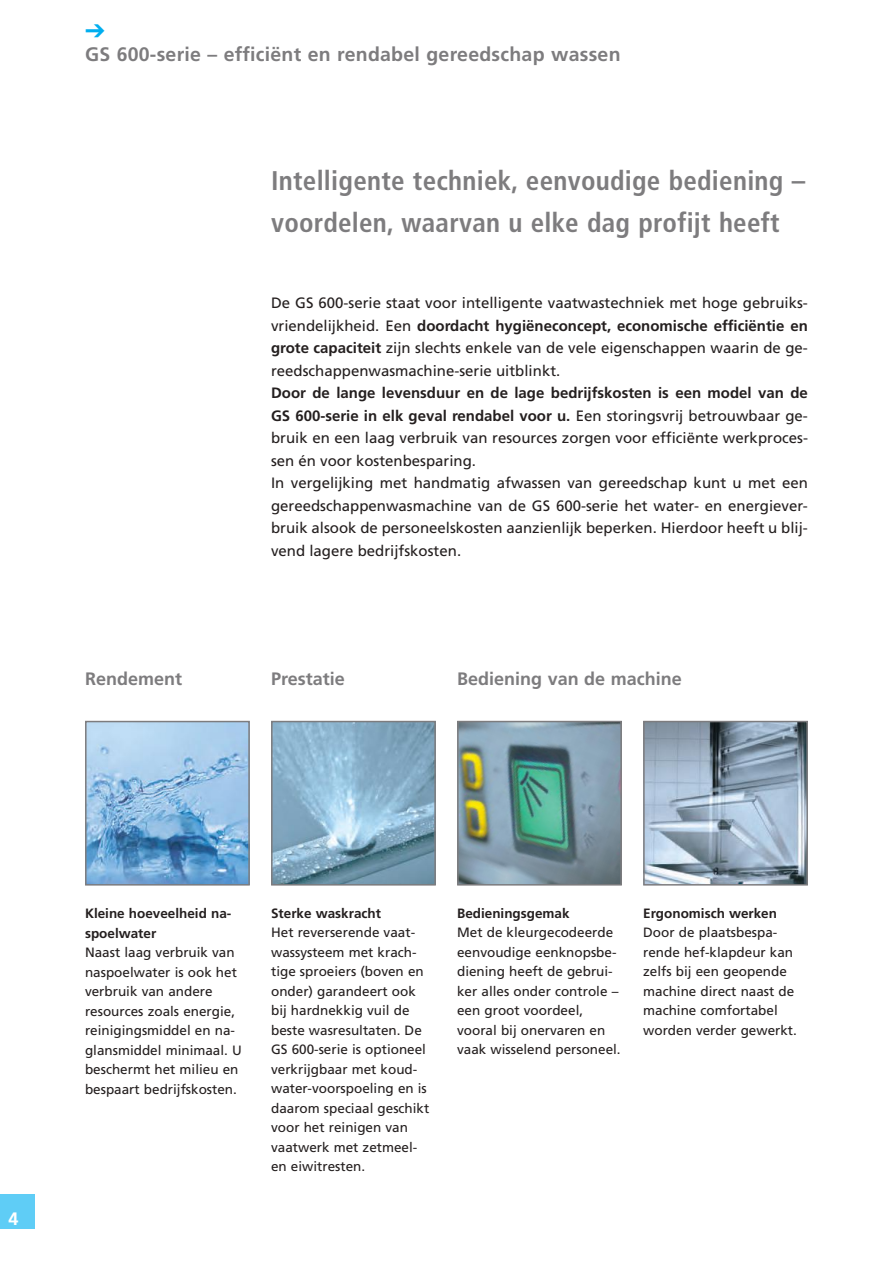
<style>
.page{position:relative;width:893px;height:1263px;background:#fff}
.page>*{position:absolute;margin:0;border:0;box-sizing:border-box;transform-origin:0 0}
.t1{font:700 condensed 27px/42px "Frutiger";letter-spacing:.01em;color:#7d7c7e}
.t2{font:700 19.5px "Frutiger";letter-spacing:.015em;color:#7d7c7e}
.t3{font:700 18px "Frutiger";color:#7d7c7e}
.t4{font:700 18px "Frutiger";color:#fff}
.t5{font:15px/22.5px "Frutiger";color:#241f1f;text-align:justify}
.t6{font:13.5px/19.5px "Frutiger";color:#241f1f}
.t7{font:700 13.5px/19.5px "Frutiger";color:#241f1f}
.s1{font-weight:700}
</style>
<div class="page">
<div style="left:0;top:1195px;width:34px;height:34px;background:#5fcdf6"></div>
<img style="left:88px;top:724px;width:159px;height:158px">
<div style="left:85px;top:721px;width:165px;height:164px;border:2px solid #7d7c7e"></div>
<img style="left:274px;top:724px;width:159px;height:158px">
<div style="left:271px;top:721px;width:165px;height:164px;border:2px solid #7d7c7e"></div>
<img style="left:460px;top:724px;width:159px;height:158px">
<div style="left:457px;top:721px;width:165px;height:164px;border:2px solid #7d7c7e"></div>
<img style="left:646px;top:724px;width:159px;height:158px">
<div style="left:643px;top:721px;width:165px;height:164px;border:2px solid #7d7c7e"></div>
<h2 class="t2" style="left:85px;top:42px;width:537px">GS 600-serie – efficiënt en rendabel gereedschap wassen</h2>
<h1 class="t1" style="left:271px;top:160px;width:536px">Intelligente techniek, eenvoudige bediening – voordelen, waarvan u elke dag profijt heeft</h1>
<p class="t5" style="left:271px;top:292px;width:538px">De GS 600-serie staat voor intelligente vaatwastechniek met hoge gebruiks&shy;vriendelijkheid. Een <span class="s1">doordacht hygiëneconcept, economische efficiëntie en grote capaciteit</span> zijn slechts enkele van de vele eigenschappen waarin de ge&shy;reedschappenwasmachine-serie uitblinkt.</p>
<p class="t5" style="left:271px;top:382px;width:538px;text-align:left"><span class="s1">Door de lange levensduur en de lage bedrijfskosten is een model van de GS 600-serie in elk geval rendabel voor u.</span> Een storingsvrij betrouwbaar ge&shy;bruik en een laag verbruik van resources zorgen voor efficiënte werkproces&shy;sen én voor kostenbesparing.<br>In vergelijking met handmatig afwassen van gereedschap kunt u met een gereedschappenwasmachine van de GS 600-serie het water- en energiever&shy;bruik alsook de personeelskosten aanzienlijk beperken. Hierdoor heeft u blij&shy;vend lagere bedrijfskosten.</p>
<h3 class="t3" style="left:85px;top:668px;width:99px">Rendement</h3>
<h3 class="t3" style="left:271px;top:668px;width:75px">Prestatie</h3>
<h3 class="t3" style="left:457px;top:668px;width:226px">Bediening van de machine</h3>
<h3 class="t4" style="left:9px;top:1208px;width:12px">4</h3>
<p class="t7" style="left:85px;top:903px;width:148px">Kleine hoeveelheid na&shy;spoelwater</p>
<p class="t6" style="left:85px;top:942px;width:158px">Naast laag verbruik van naspoelwater is ook het verbruik van andere resources zoals energie, reinigingsmiddel en na&shy;glansmiddel minimaal. U beschermt het milieu en bespaart bedrijfskosten.</p>
<p class="t7" style="left:271px;top:903px;width:111px">Sterke waskracht</p>
<p class="t6" style="left:271px;top:923px;width:160px">Het reverserende vaat&shy;wassysteem met krach&shy;tige sproeiers (boven en onder) garandeert ook bij hardnekkig vuil de beste wasresultaten. De<br>GS 600-serie is optioneel verkrijgbaar met koud&shy;water-voorspoeling en is daarom speciaal geschikt voor het reinigen van vaatwerk met zetmeel&shy;en eiwitresten.</p>
<p class="t7" style="left:457px;top:903px;width:114px">Bedieningsgemak</p>
<p class="t6" style="left:457px;top:923px;width:165px">Met de kleurgecodeerde eenvoudige eenknopsbe&shy;diening heeft de gebrui&shy;ker alles onder controle – een groot voordeel, vooral bij onervaren en vaak wisselend personeel.</p>
<p class="t7" style="left:643px;top:903px;width:135px">Ergonomisch werken</p>
<p class="t6" style="left:643px;top:923px;width:155px">Door de plaatsbespa&shy;rende hef-klapdeur kan zelfs bij een geopende machine direct naast de machine comfortabel worden verder gewerkt.</p>
</div>
